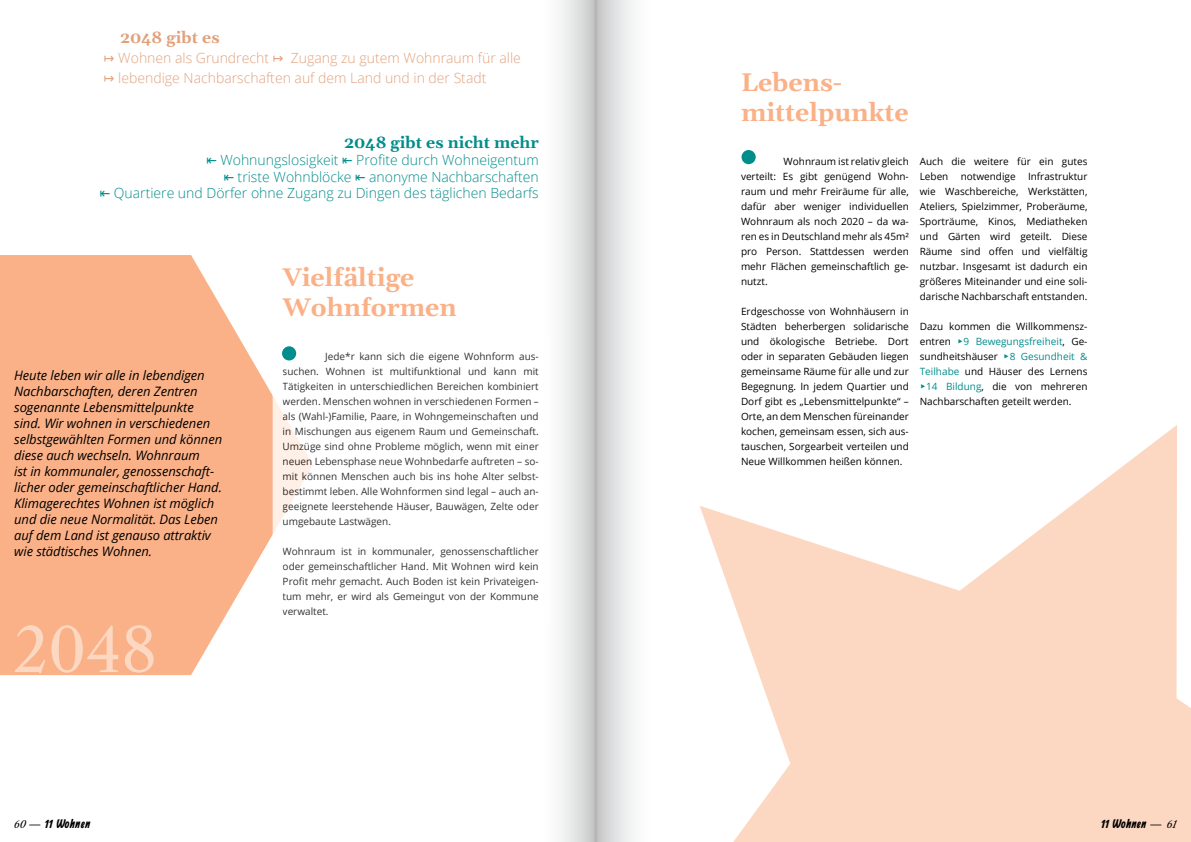
<style>
.page{position:relative;width:1191px;height:842px;background:#fff}
.page>*{position:absolute;margin:0;border:0;box-sizing:border-box;transform-origin:0 0}
.t1{font:700 25px/30px "Gelasio";color:#fab187}
.t2{font:700 16px "Gelasio";color:#008d8b}
.t3{font:700 16px "Gelasio";color:#e2a17b}
.t4{font:300 14px/16.8px "Open Sans";color:#008d8b;text-align:right}
.t5{font:300 14px/20px "Open Sans";color:#e2a17b}
.t6{font:italic 13px/16px "Open Sans";letter-spacing:-.005em;color:#000}
.t7{font:700 13px "Ranga";letter-spacing:.025em;color:#000}
.t8{font:10px/15px "Open Sans";color:#000;text-align:justify}
.s1{font-family:"DejaVu Sans Condensed";font-weight:400}
.s2{font-family:"Libre Caslon Text";font-weight:400;font-style:italic;font-size:10px}
.s3{font-family:"Libre Caslon Text";font-weight:400;font-size:12px}
.s4{font-family:"DejaVu Sans";font-weight:700;color:#008d8b}
.s5{color:#008d8b}
</style>
<div class="page">
<svg style="left:700px;top:425px;width:491px;height:417px;fill:#fcd8c3"></svg>
<svg style="left:0;top:255px;width:272px;height:420px;fill:#fab187"></svg>
<svg style="left:15px;top:625px;width:139px;height:48px"></svg>
<div style="left:741px;top:150px;width:14px;height:14px;background:#008d8b;border-radius:50%"></div>
<svg style="left:561px;top:0;width:72px;height:842px"></svg>
<svg style="left:272px;top:347px;width:41px;height:189px"></svg>
<div style="left:282px;top:346px;width:14px;height:14px;background:#008d8b;border-radius:50%"></div>
<h2 class="t3" style="left:120px;top:24px;width:101px">2048 gibt es</h2>
<h3 class="t5" style="left:104px;top:48px;width:418px"><span class="s1">↦</span> Wohnen als Grundrecht <span class="s1">↦</span> Zugang zu gutem Wohnraum für alle <span class="s1">↦</span> lebendige Nachbarschaften auf dem Land und in der Stadt</h3>
<h2 class="t2" style="left:344px;top:128px;width:196px">2048 gibt es nicht mehr</h2>
<h3 class="t4" style="left:100px;top:151px;width:440px"><span class="s1">⇤</span> Wohnungslosigkeit <span class="s1">⇤</span> Profite durch Wohneigentum<br><span class="s1">⇤</span> triste Wohnblöcke <span class="s1">⇤</span> anonyme Nachbarschaften<br><span class="s1">⇤</span> Quartiere und Dörfer ohne Zugang zu Dingen des täglichen Bedarfs</h3>
<p class="t6" style="left:14px;top:367px;width:209px">Heute leben wir alle in lebendigen Nachbarschaften, deren Zentren sogenannte Lebensmittelpunkte sind. Wir wohnen in verschiedenen selbstgewählten Formen und können diese auch wechseln. Wohnraum<br>ist in kommunaler, genossenschaft&shy;licher oder gemeinschaftlicher Hand.<br>Klimagerechtes Wohnen ist möglich und die neue Normalität. Das Leben auf dem Land ist genauso attraktiv wie städtisches Wohnen.</p>
<h1 class="t1" style="left:283px;top:260px;width:175px">Vielfältige<br>Wohnformen</h1>
<p class="t8" style="left:283px;top:349px;width:258px;text-indent:43px">Jede*r kann sich die eigene Wohnform aus&shy;suchen. Wohnen ist multifunktional und kann mit Tätigkeiten in unterschiedlichen Bereichen kombiniert werden. Menschen wohnen in verschiedenen Formen – als (Wahl-)Familie, Paare, in Wohngemeinschaften und in Mischungen aus eigenem Raum und Gemeinschaft.<br>Umzüge sind ohne Probleme möglich, wenn mit einer neuen Lebensphase neue Wohnbedarfe auftreten – so&shy;mit können Menschen auch bis ins hohe Alter selbst&shy;bestimmt leben. Alle Wohnformen sind legal – auch an&shy;geeignete leerstehende Häuser, Bauwägen, Zelte oder umgebaute Lastwägen.</p>
<p class="t8" style="left:283px;top:544px;width:258px">Wohnraum ist in kommunaler, genossenschaftlicher oder gemeinschaftlicher Hand. Mit Wohnen wird kein Profit mehr gemacht. Auch Boden ist kein Privateigen&shy;tum mehr, er wird als Gemeingut von der Kommune verwaltet.</p>
<h3 class="t7" style="left:14px;top:815px;width:78px"><span class="s2">60</span> <span class="s3">—</span> 11 Wohnen</h3>
<h1 class="t1" style="left:741px;top:65px;width:169px">Lebens-- mittelpunkte</h1>
<p class="t8" style="left:741px;top:154px;width:169px;text-indent:43px">Wohnraum ist relativ gleich verteilt: Es gibt genügend Wohn&shy;raum und mehr Freiräume für alle, dafür aber weniger individuellen Wohnraum als noch 2020 – da wa&shy;ren es in Deutschland mehr als 45m² pro Person. Stattdessen werden mehr Flächen gemeinschaftlich ge&shy;nutzt.</p>
<p class="t8" style="left:741px;top:304px;width:169px">Erdgeschosse von Wohnhäusern in Städten beherbergen solidarische und ökologische Betriebe. Dort oder in separaten Gebäuden liegen gemeinsame Räume für alle und zur Begegnung. In jedem Quartier und Dorf gibt es „Lebensmittelpunkte“ – Orte, an dem Menschen füreinander kochen, gemeinsam essen, sich aus&shy;tauschen, Sorgearbeit verteilen und Neue Willkommen heißen können.</p>
<p class="t8" style="left:919px;top:154px;width:169px">Auch die weitere für ein gutes Leben notwendige Infrastruktur wie Waschbereiche, Werkstätten, Ateliers, Spielzimmer, Proberäume, Sporträume, Kinos, Mediatheken und Gärten wird geteilt. Diese Räume sind offen und vielfältig nutzbar. Insgesamt ist dadurch ein größeres Miteinander und eine soli&shy;darische Nachbarschaft entstanden.</p>
<p class="t8" style="left:919px;top:319px;width:169px">Dazu kommen die Willkommensz&shy;entren <span class="s4">‣</span><span class="s5">9 Bewegungsfreiheit</span>, Ge&shy;sundheitshäuser <span class="s4">‣</span><span class="s5">8 Gesundheit &amp; Teilhabe</span> und Häuser des Lernens <span class="s4">‣</span><span class="s5">14 Bildung</span>, die von mehreren Nachbarschaften geteilt werden.</p>
<h3 class="t7" style="left:1101px;top:815px;width:77px">11 Wohnen <span class="s3">—</span> <span class="s2">61</span></h3>
</div>
